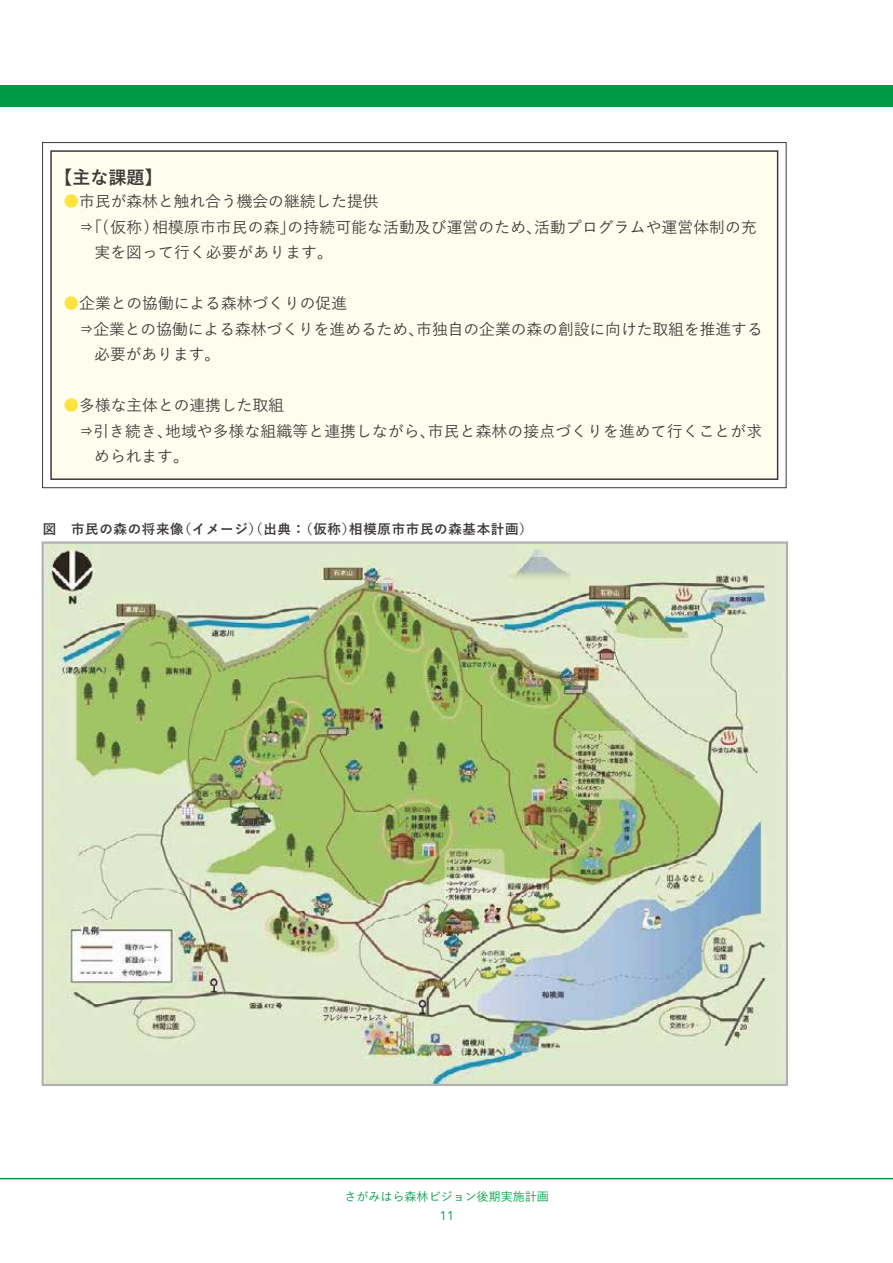
<style>
.page{position:relative;width:893px;height:1263px;background:#fff}
.page>*{position:absolute;margin:0;border:0;box-sizing:border-box;transform-origin:0 0}
.t1{font:700 18px "Yu Go";color:#3e3a39}
.t2{font:500 15.75px/25.5px "Yu Go";color:#3e3a39}
.t3{font:700 13.5px "Yu Go";letter-spacing:.05em;color:#3e3a39}
.t4{font:500 12px "Yu Go";color:#094}
.t5{font:12px "Kiyoshiro W4";color:#094}
.s1{color:#ffe33f}
</style>
<div class="page">
<div style="left:51px;top:151px;width:727px;height:328px;background:#fffeee"></div>
<div style="left:50px;top:150px;width:728px;height:330px;border:2px solid #3e3a39"></div>
<img style="left:45px;top:543px;width:744px;height:540px">
<hr style="left:0;top:1178px;width:893px;height:1px;background:#094">
<div style="left:0;top:85px;width:893px;height:21px;background:#094"></div>
<p class="t1" style="left:55px;top:167px;width:109px">【主な課題】</p>
<p class="t2" style="left:79px;top:186px;width:680px;text-indent:-15px"><span class="s1">●</span>市民が森林と触れ合う機会の継続した提供<br>⇒「(仮称)相模原市市民の森」の持続可能な活動及び運営のため、活動プログラムや運営体制の充　実を図って行く必要があります。</p>
<p class="t2" style="left:79px;top:288px;width:686px;text-indent:-15px"><span class="s1">●</span>企業との協働による森林づくりの促進<br>⇒企業との協働による森林づくりを進めるため、市独自の企業の森の創設に向けた取組を推進する　必要があります。</p>
<p class="t2" style="left:79px;top:390px;width:685px;text-indent:-15px"><span class="s1">●</span>多様な主体との連携した取組<br>⇒引き続き、地域や多様な組織等と連携しながら、市民と森林の接点づくりを進めて行くことが求　められます。</p>
<p class="t3" style="left:43px;top:522px;width:492px">図　市民の森の将来像（イメージ）（出典：（仮称）相模原市市民の森基本計画）</p>
<p class="t4" style="left:345px;top:1185px;width:205px">さがみはら森林ビジョン後期実施計画</p>
<p class="t5" style="left:441px;top:1209px;width:13px">11</p>
</div>
